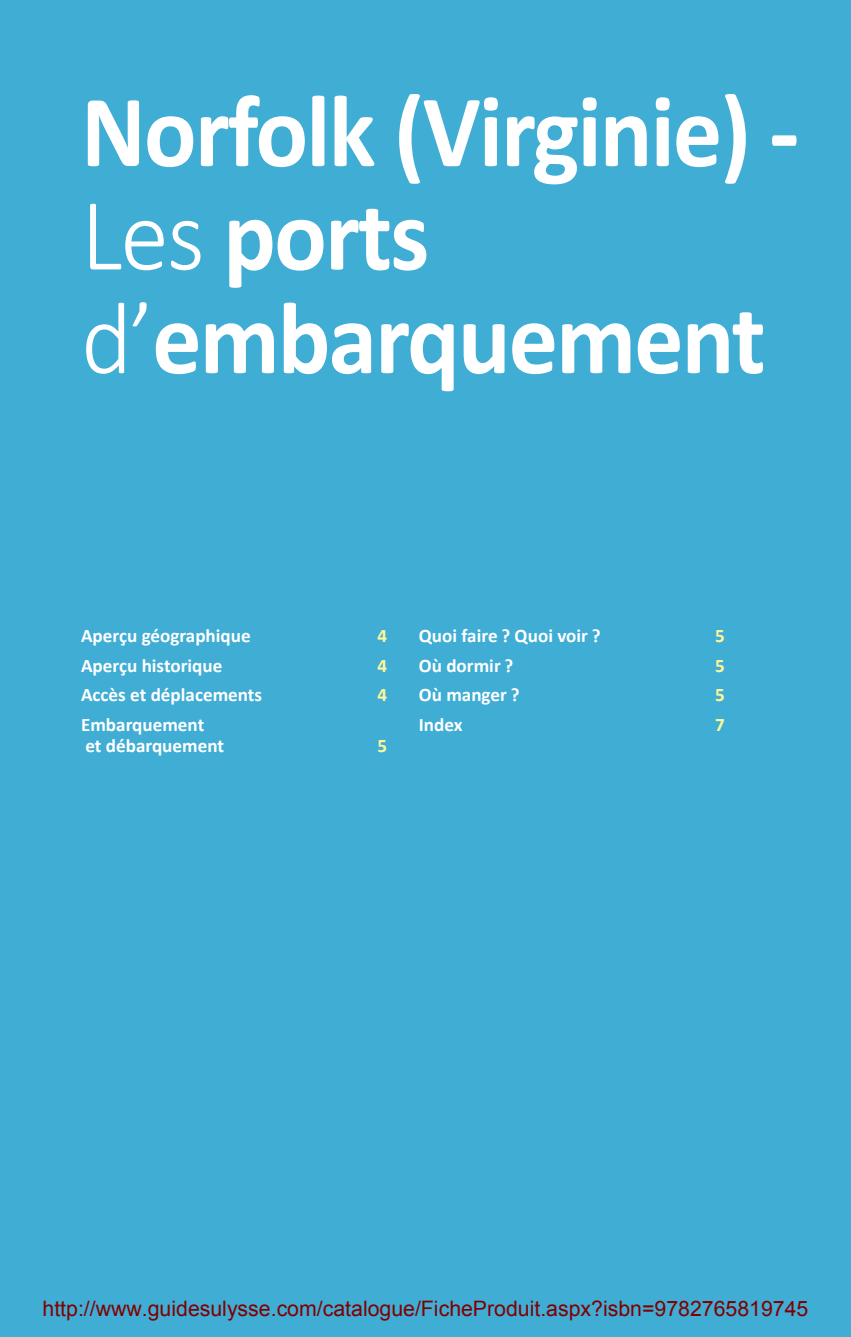
<style>
.page{position:relative;width:851px;height:1337px;background:#fff}
.page>*{position:absolute;margin:0;border:0;box-sizing:border-box;transform-origin:0 0}
.t1{font:700 103.5px/103.5px "Calibri";letter-spacing:-.02em;color:#fff;scale:.95 1}
.t2{font:21.38px "Arial";color:#800000}
.t3{font:700 19.12px/21.4px "Calibri";color:#fff}
.t4{font:700 19.12px "Calibri";color:#fff79a}
.s1{font-weight:300}
</style>
<div class="page">
<div style="left:0;top:0;width:850px;height:1336px;background:#40add5"></div>
<h1 class="t1" style="left:81px;top:80px;width:757px">Norfolk (Virginie) -<br><span class="s1">Les</span> ports <span class="s1">d’</span>embarquement</h1>
<p class="t3" style="left:81px;top:625px;width:171px">Aperçu géographique</p>
<p class="t4" style="left:377px;top:624px;width:11px">4</p>
<p class="t3" style="left:81px;top:655px;width:143px">Aperçu historique</p>
<p class="t4" style="left:377px;top:653px;width:11px">4</p>
<p class="t3" style="left:81px;top:684px;width:183px">Accès et déplacements</p>
<p class="t4" style="left:377px;top:682px;width:11px">4</p>
<p class="t3" style="left:81px;top:713px;width:144px">Embarquement et débarquement</p>
<p class="t4" style="left:377px;top:733px;width:11px">5</p>
<p class="t3" style="left:419px;top:625px;width:183px">Quoi faire ? Quoi voir ?</p>
<p class="t4" style="left:715px;top:624px;width:11px">5</p>
<p class="t3" style="left:419px;top:655px;width:96px">Où dormir ?</p>
<p class="t4" style="left:715px;top:653px;width:11px">5</p>
<p class="t3" style="left:419px;top:684px;width:102px">Où manger ?</p>
<p class="t4" style="left:715px;top:682px;width:11px">5</p>
<p class="t3" style="left:419px;top:713px;width:45px">Index</p>
<p class="t4" style="left:715px;top:712px;width:11px">7</p>
<p class="t2" style="left:43px;top:1294px;width:767px">http://www.guidesulysse.com/catalogue/FicheProduit.aspx?isbn=9782765819745</p>
</div>
